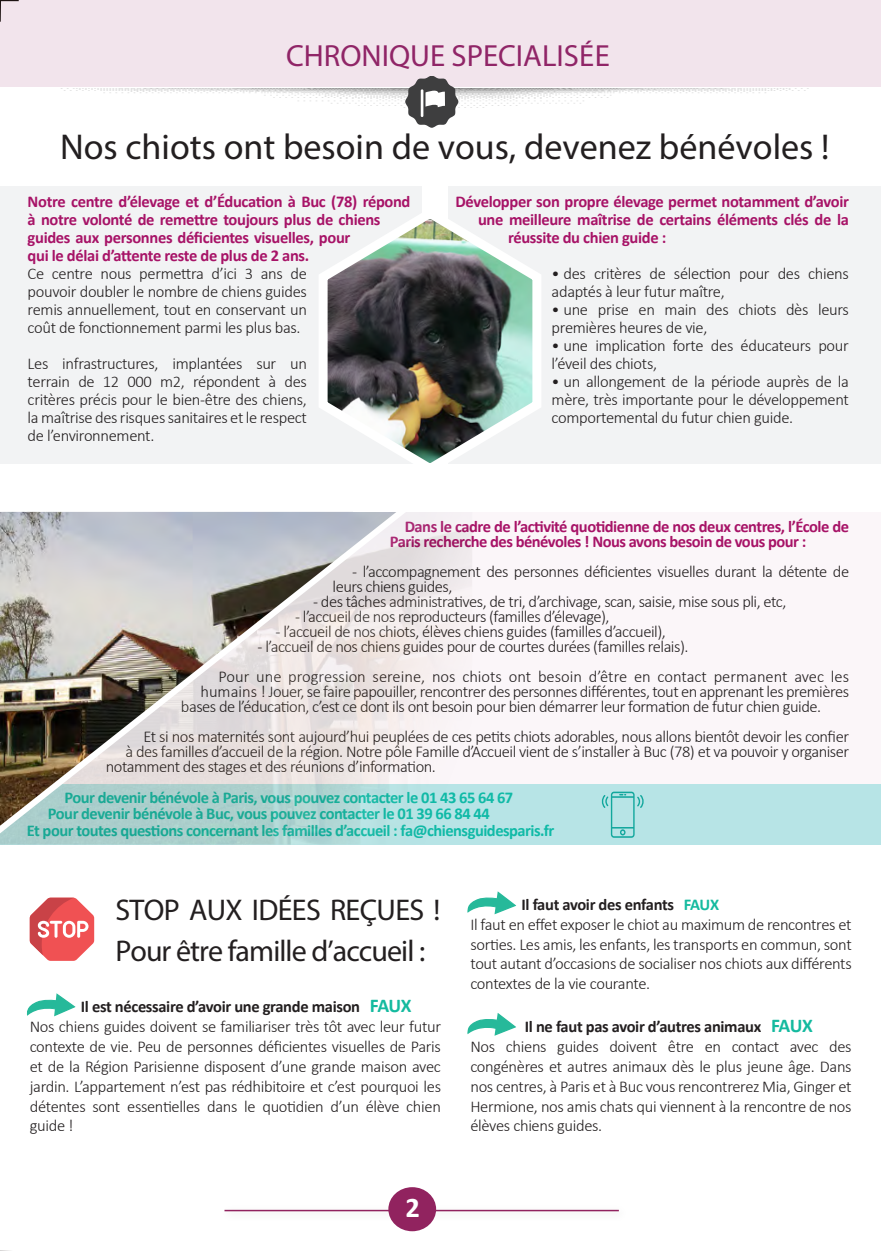
<style>
.page{position:relative;width:881px;height:1251px;background:#fff}
.page>*{position:absolute;margin:0;border:0;box-sizing:border-box;transform-origin:0 0}
.t1{font:36px "Myriad Pro";color:#231f20}
.t2{font:30.6px "Myriad Pro";color:#902567}
.t3{font:30px/40.5px "Myriad Pro";letter-spacing:-.03em;color:#231f20}
.t4{font:700 28.5px "Calibri";color:#fff}
.t5{font:300 16.5px/18px "Calibri";letter-spacing:-.03em;color:#231f20;text-align:justify}
.t6{font:700 16.5px/18px "Calibri";letter-spacing:-.02em;color:#a71367}
.t7{font:700 16.5px "Calibri";letter-spacing:-.03em;color:#10baa7}
.t8{font:700 16.5px "Calibri";letter-spacing:-.02em;color:#231f20}
.t9{font:300 16.5px "Calibri";color:#231f20}
.s1{font-size:19.5px;color:#14ba9f}
.s2{color:#14ba9f}
</style>
<div class="page">
<div style="left:0;top:511px;width:880px;height:333px;background:#fbf6f9"></div>
<div style="left:448px;top:186px;width:432px;height:277px;background:#f2f3f4"></div>
<div style="left:0;top:186px;width:421px;height:277px;background:#f2f3f4"></div>
<div style="left:0;top:0;width:880px;height:87px;background:#f2e4ec"></div>
<img style="left:61px;top:88px;width:748px;height:20px">
<svg style="left:405px;top:76px;width:53px;height:52px"></svg>
<hr style="left:420px;top:89px;width:3px;height:28px;background:#fff">
<div style="left:220px;top:1204px;width:408px;height:18px;background:#231f20;opacity:.18"></div>
<hr style="left:224px;top:1209px;width:394px;height:1px;background:#91235f">
<div style="left:388px;top:1186px;width:48px;height:44px;background:#91235f;border-radius:50%"></div>
<svg style="left:0;top:0;width:19px;height:22px"></svg>
<svg style="left:880px;top:0;width:1px;height:18px"></svg>
<svg style="left:310px;top:203px;width:235px;height:261px"></svg>
<div style="left:0;top:784px;width:880px;height:60px;background:#b7e4e6"></div>
<svg style="left:30px;top:897px;width:64px;height:63px"></svg>
<svg style="left:26px;top:993px;width:50px;height:24px"></svg>
<svg style="left:467px;top:891px;width:50px;height:24px"></svg>
<svg style="left:467px;top:1013px;width:49px;height:23px"></svg>
<svg style="left:601px;top:791px;width:42px;height:46px"></svg>
<svg style="left:0;top:511px;width:419px;height:334px;background:#bec1bf"></svg>
<p class="t2" style="left:286px;top:37px;width:325px">CHRONIQUE SPECIALISÉE</p>
<p class="t1" style="left:60px;top:125px;width:770px">Nos chiots ont besoin de vous, devenez bénévoles !</p>
<p class="t6" style="left:28px;top:192px;width:384px">Notre centre d’élevage et d’Éducation à Buc (78) répond à notre volonté de remettre toujours plus de chiens guides aux personnes déficientes visuelles, pour<br>qui le délai d’attente reste de plus de 2 ans.</p>
<p class="t5" style="left:28px;top:264px;width:280px">Ce centre nous permettra d’ici 3 ans de pouvoir doubler le nombre de chiens guides remis annuellement, tout en conservant un coût de fonctionnement parmi les plus bas.</p>
<p class="t5" style="left:28px;top:354px;width:281px">Les infrastructures, implantées sur un terrain de 12 000 m2, répondent à des critères précis pour le bien-être des chiens, la maîtrise des risques sanitaires et le respect de l’environnement.</p>
<p class="t6" style="left:455px;top:192px;width:395px">Développer son propre élevage permet notamment d’avoir</p>
<p class="t6" style="left:478px;top:210px;width:372px">une meilleure maîtrise de certains éléments clés de la</p>
<p class="t6" style="left:508px;top:228px;width:160px">réussite du chien guide :</p>
<p class="t5" style="left:551px;top:264px;width:299px">• des critères de sélection pour des chiens adaptés à leur futur maître,</p>
<p class="t5" style="left:551px;top:300px;width:299px">• une prise en main des chiots dès leurs premières heures de vie,</p>
<p class="t5" style="left:551px;top:336px;width:298px">• une implication forte des éducateurs pour l’éveil des chiots,</p>
<p class="t5" style="left:551px;top:372px;width:298px">• un allongement de la période auprès de la mère, très importante pour le développement comportemental du futur chien guide.</p>
<p class="t6" style="left:389px;top:519px;width:460px;line-height:15px;text-indent:15px">Dans le cadre de l’activité quotidienne de nos deux centres, l’École de<br>Paris recherche des bénévoles ! Nous avons besoin de vous pour :</p>
<p class="t5" style="left:332px;top:563px;width:518px;line-height:15px;text-indent:20px">- l’accompagnement des personnes déficientes visuelles durant la détente de leurs chiens guides,</p>
<p class="t5" style="left:313px;top:591px;width:474px">- des tâches administratives, de tri, d’archivage, scan, saisie, mise sous pli, etc,</p>
<p class="t5" style="left:295px;top:606px;width:316px">- l’accueil de nos reproducteurs (familles d’élevage),</p>
<p class="t5" style="left:275px;top:621px;width:391px">- l’accueil de nos chiots, élèves chiens guides (familles d’accueil),</p>
<p class="t5" style="left:257px;top:636px;width:432px">- l’accueil de nos chiens guides pour de courtes durées (familles relais).</p>
<p class="t9" style="left:218px;top:666px;width:632px">Pour une progression sereine, nos chiots ont besoin d’être en contact permanent avec les</p>
<p class="t5" style="left:200px;top:681px;width:650px">humains ! Jouer, se faire papouiller, rencontrer des personnes différentes, tout en apprenant les premières</p>
<p class="t5" style="left:181px;top:696px;width:641px">bases de l’éducation, c’est ce dont ils ont besoin pour bien démarrer leur formation de futur chien guide.</p>
<p class="t5" style="left:143px;top:726px;width:706px">Et si nos maternités sont aujourd’hui peuplées de ces petits chiots adorables, nous allons bientôt devoir les confier</p>
<p class="t5" style="left:125px;top:741px;width:725px">à des familles d’accueil de la région. Notre pôle Famille d’Accueil vient de s’installer à Buc (78) et va pouvoir y organiser</p>
<p class="t5" style="left:106px;top:756px;width:331px">notamment des stages et des réunions d’information.</p>
<p class="t7" style="left:64px;top:786px;width:450px">Pour devenir bénévole à Paris, vous pouvez contacter le 01 43 65 64 67</p>
<p class="t7" style="left:48px;top:803px;width:443px">Pour devenir bénévole à Buc, vous pouvez contacter le 01 39 66 84 44</p>
<p class="t7" style="left:27px;top:819px;width:529px">Et pour toutes questions concernant les familles d’accueil : fa@chiensguidesparis.fr</p>
<p class="t3" style="left:115px;top:889px;width:326px">STOP AUX IDÉES REÇUES !<br>Pour être famille d’accueil :</p>
<p class="t8" style="left:81px;top:996px;width:332px">Il est nécessaire d’avoir une grande maison <span class="s1">FAUX</span></p>
<p class="t5" style="left:30px;top:1015px;width:412px;line-height:19.8px">Nos chiens guides doivent se familiariser très tôt avec leur futur contexte de vie. Peu de personnes déficientes visuelles de Paris et de la Région Parisienne disposent d’une grande maison avec jardin. L’appartement n’est pas rédhibitoire et c’est pourquoi les détentes sont essentielles dans le quotidien d’un élève chien guide !</p>
<p class="t4" style="left:405px;top:1189px;width:16px">2</p>
<p class="t8" style="left:521px;top:893px;width:199px">Il faut avoir des enfants <span class="s2">FAUX</span></p>
<p class="t5" style="left:470px;top:913px;width:382px;line-height:19.8px">Il faut en effet exposer le chiot au maximum de rencontres et sorties. Les amis, les enfants, les transports en commun, sont tout autant d’occasions de socialiser nos chiots aux différents contextes de la vie courante.</p>
<p class="t8" style="left:524px;top:1016px;width:289px">Il ne faut pas avoir d’autres animaux <span class="s1">FAUX</span></p>
<p class="t5" style="left:470px;top:1035px;width:382px;line-height:19.8px">Nos chiens guides doivent être en contact avec des congénères et autres animaux dès le plus jeune âge. Dans nos centres, à Paris et à Buc vous rencontrerez Mia, Ginger et Hermione, nos amis chats qui viennent à la rencontre de nos élèves chiens guides.</p>
</div>
